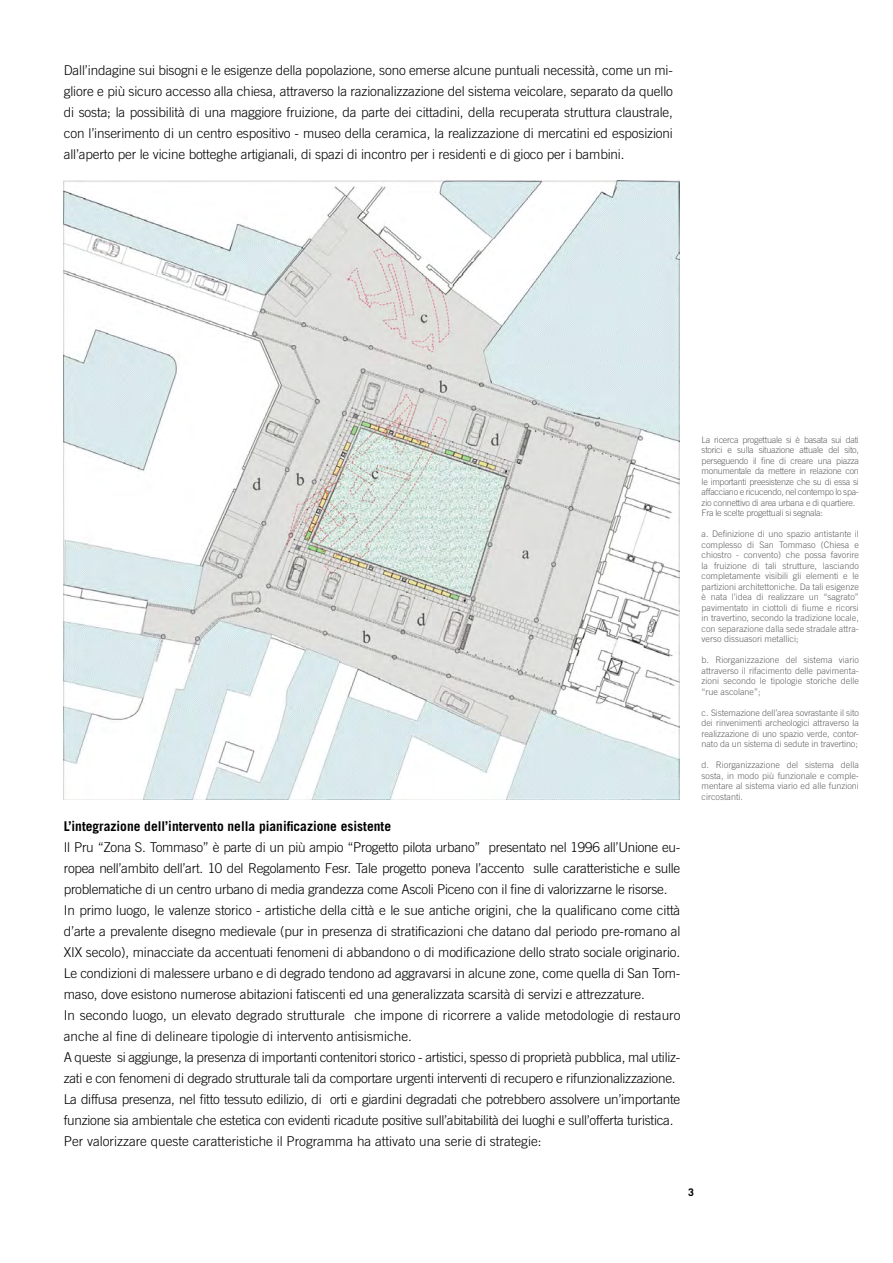
<style>
.page{position:relative;width:893px;height:1263px;background:#fff}
.page>*{position:absolute;margin:0;border:0;box-sizing:border-box;transform-origin:0 0}
.t1{font:300 13.5px/21px "Trade Gothic";letter-spacing:-.01em;color:#000;text-align:justify}
.t2{font:700 13.5px "Trade Gothic";color:#000}
.t3{font:700 10.5px "Trade Gothic";color:#000}
.t4{font:300 9px/10.5px "Trade Gothic";letter-spacing:-.03em;color:#636363;text-align:justify}
</style>
<div class="page">
<img style="left:64px;top:180px;width:615px;height:619px">
<p class="t1" style="left:64px;top:60px;width:611px">Dall’indagine sui bisogni e le esigenze della popolazione, sono emerse alcune puntuali necessità, come un mi&shy;gliore e più sicuro accesso alla chiesa, attraverso la razionalizzazione del sistema veicolare, separato da quello di sosta; la possibilità di una maggiore fruizione, da parte dei cittadini, della recuperata struttura claustrale, con l’inserimento di un centro espositivo - museo della ceramica, la realizzazione di mercatini ed esposizioni all’aperto per le vicine botteghe artigianali, di spazi di incontro per i residenti e di gioco per i bambini.</p>
<p class="t2" style="left:64px;top:818px;width:329px">L’integrazione dell’intervento nella pianificazione esistente</p>
<p class="t1" style="left:64px;top:837px;width:618px;text-align:left">Il Pru “Zona S. Tommaso” è parte di un più ampio “Progetto pilota urbano” presentato nel 1996 all’Unione eu&shy;ropea nell’ambito dell’art. 10 del Regolamento Fesr. Tale progetto poneva l’accento sulle caratteristiche e sulle problematiche di un centro urbano di media grandezza come Ascoli Piceno con il fine di valorizzarne le risorse.<br>In primo luogo, le valenze storico - artistiche della città e le sue antiche origini, che la qualificano come città d’arte a prevalente disegno medievale (pur in presenza di stratificazioni che datano dal periodo pre-romano al XIX secolo), minacciate da accentuati fenomeni di abbandono o di modificazione dello strato sociale originario.<br>Le condizioni di malessere urbano e di degrado tendono ad aggravarsi in alcune zone, come quella di San Tom&shy;maso, dove esistono numerose abitazioni fatiscenti ed una generalizzata scarsità di servizi e attrezzature.<br>In secondo luogo, un elevato degrado strutturale che impone di ricorrere a valide metodologie di restauro anche al fine di delineare tipologie di intervento antisismiche.<br>A queste si aggiunge, la presenza di importanti contenitori storico - artistici, spesso di proprietà pubblica, mal utiliz&shy;zati e con fenomeni di degrado strutturale tali da comportare urgenti interventi di recupero e rifunzionalizzazione.<br>La diffusa presenza, nel fitto tessuto edilizio, di orti e giardini degradati che potrebbero assolvere un’importante funzione sia ambientale che estetica con evidenti ricadute positive sull’abitabilità dei luoghi e sull’offerta turistica.<br>Per valorizzare queste caratteristiche il Programma ha attivato una serie di strategie:</p>
<p class="t4" style="left:702px;top:434px;width:159px;text-align:left">La ricerca progettuale si è basata sui dati storici e sulla situazione attuale del sito, perseguendo il fine di creare una piazza monumentale da mettere in relazione con le importanti preesistenze che su di essa si affacciano e ricucendo, nel contempo lo spa&shy;zio connettivo di area urbana e di quartiere.<br>Fra le scelte progettuali si segnala:</p>
<p class="t4" style="left:702px;top:528px;width:159px">a. Definizione di uno spazio antistante il complesso di San Tommaso (Chiesa e chiostro - convento) che possa favorire la fruizione di tali strutture, lasciando completamente visibili gli elementi e le partizioni architettoniche. Da tali esigenze è nata l’idea di realizzare un “sagrato” pavimentato in ciottoli di fiume e ricorsi in travertino, secondo la tradizione locale, con separazione dalla sede stradale attra&shy;verso dissuasori metallici;</p>
<p class="t4" style="left:702px;top:654px;width:159px">b. Riorganizzazione del sistema viario attraverso il rifacimento delle pavimenta&shy;zioni secondo le tipologie storiche delle “rue ascolane”;</p>
<p class="t4" style="left:702px;top:707px;width:159px">c. Sistemazione dell’area sovrastante il sito dei rinvenimenti archeologici attraverso la realizzazione di uno spazio verde, contor&shy;nato da un sistema di sedute in travertino;</p>
<p class="t4" style="left:702px;top:759px;width:159px">d. Riorganizzazione del sistema della sosta, in modo più funzionale e comple&shy;mentare al sistema viario ed alle funzioni circostanti.</p>
<p class="t3" style="left:688px;top:1186px;width:7px">3</p>
</div>
